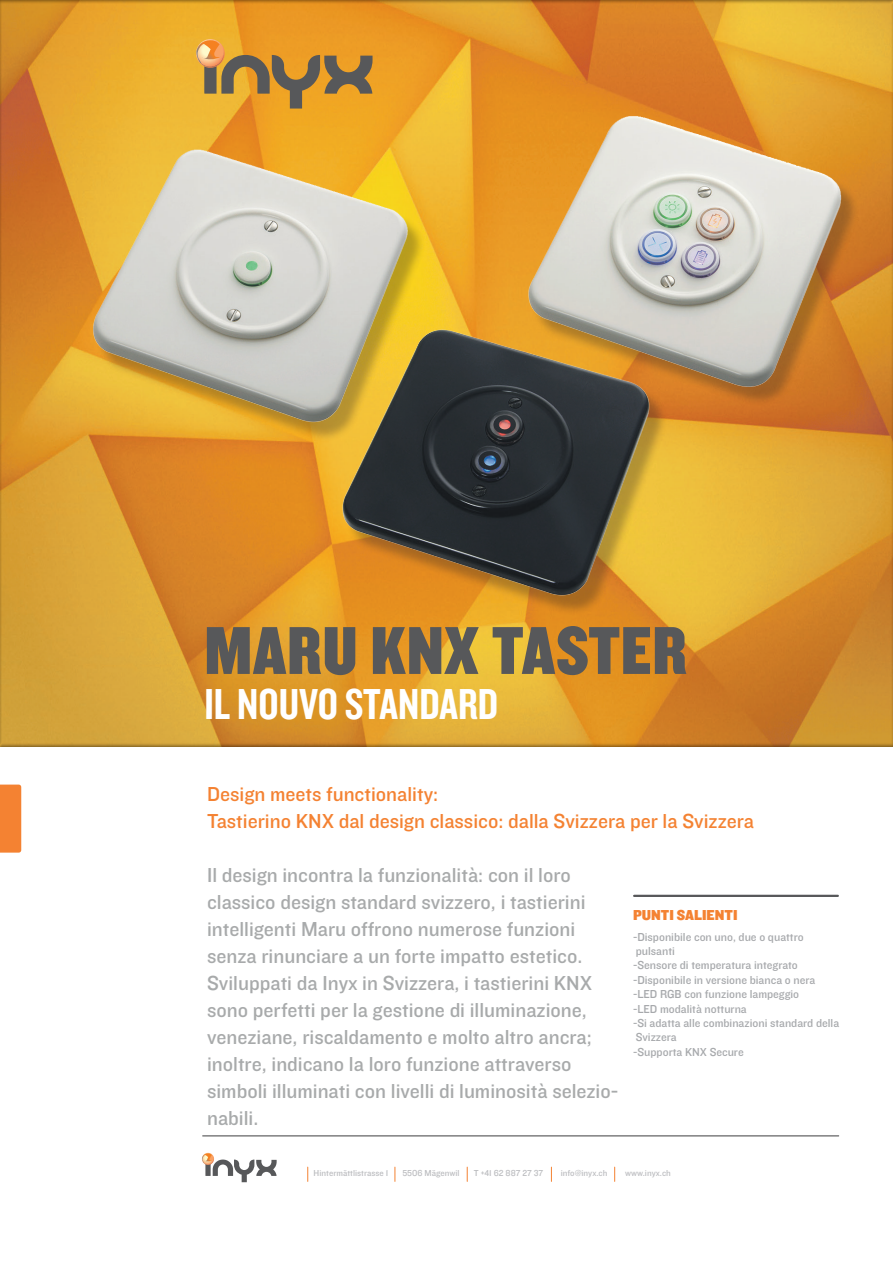
<style>
.page{position:relative;width:893px;height:1263px;background:#fff}
.page>*{position:absolute;margin:0;border:0;box-sizing:border-box;transform-origin:0 0}
.t1{font:70.35px "Knockout HTF70 Full Welterwt";letter-spacing:.01em;color:#57585a}
.t2{font:45px "Knockout HTF49 Liteweight";color:#fff}
.t3{font:21px/27px "Knockout HTF31 Junior Middlewt";color:#a8aaab}
.t4{font:21px/27px "Knockout HTF31 Junior Middlewt";color:#f48232}
.t5{font:15px "Knockout HTF71 Full Middlewt";color:#f48232}
.t6{font:12px/14.4px "Knockout HTF31 Junior Middlewt";color:#a7a9ac}
.t7{font:9px "Knockout HTF31 Junior Middlewt";color:#bcbdc0}
</style>
<div class="page">
<div style="left:0;top:0;width:893px;height:746px;background:#231f20;opacity:.5"></div>
<svg style="left:196px;top:40px;width:177px;height:33px;background:#c78e3b"></svg>
<svg style="left:0;top:784px;width:21px;height:69px"></svg>
<hr style="left:203px;top:1136px;width:636px;height:1px;background:#3e3e3f">
<svg style="left:307px;top:1167px;width:1px;height:14px"></svg>
<svg style="left:395px;top:1167px;width:1px;height:14px"></svg>
<svg style="left:467px;top:1167px;width:1px;height:14px"></svg>
<svg style="left:551px;top:1167px;width:1px;height:14px"></svg>
<svg style="left:614px;top:1167px;width:1px;height:14px"></svg>
<svg style="left:202px;top:1153px;width:75px;height:29px"></svg>
<hr style="left:634px;top:895px;width:204px;height:2px;background:#57585a">
<div style="left:346px;top:335px;width:321px;height:280px;background:#231f20;opacity:.3"></div>
<img style="left:299px;top:481px;width:360px;height:125px">
<img style="left:442px;top:13px;width:451px;height:468px">
<img style="left:34px;top:73px;width:438px;height:442px">
<h1 class="t1" style="left:204px;top:614px;width:484px">MARU KNX TASTER</h1>
<h2 class="t2" style="left:204px;top:681px;width:295px">IL NOUVO STANDARD</h2>
<p class="t4" style="left:207px;top:781px;width:549px">Design meets functionality:<br>Tastierino KNX dal design classico: dalla Svizzera per la Svizzera</p>
<p class="t3" style="left:207px;top:862px;width:413px">Il design incontra la funzionalità: con il loro classico design standard svizzero, i tastierini intelligenti Maru offrono numerose funzioni senza rinunciare a un forte impatto estetico.<br>Sviluppati da Inyx in Svizzera, i tastierini KNX sono perfetti per la gestione di illuminazione, veneziane, riscaldamento e molto altro ancra; inoltre, indicano la loro funzione attraverso simboli illuminati con livelli di luminosità selezio&shy;nabili.</p>
<p class="t5" style="left:633px;top:906px;width:106px">PUNTI SALIENTI</p>
<p class="t6" style="left:633px;top:930px;width:208px">-Disponibile con uno, due o quattro pulsanti<br>-Sensore di temperatura integrato -Disponibile in versione bianca o nera -LED RGB con funzione lampeggio<br>-LED modalità notturna<br>-Si adatta alle combinazioni standard della<br>Svizzera<br>-Supporta KNX Secure</p>
<p class="t7" style="left:314px;top:1168px;width:76px">Hintermättlistrasse 1</p>
<p class="t7" style="left:402px;top:1168px;width:59px">5506 Mägenwil</p>
<p class="t7" style="left:474px;top:1168px;width:71px">T +41 62 887 27 37</p>
<p class="t7" style="left:561px;top:1168px;width:48px">info@inyx.ch</p>
<p class="t7" style="left:625px;top:1168px;width:47px">www.inyx.ch</p>
</div>
